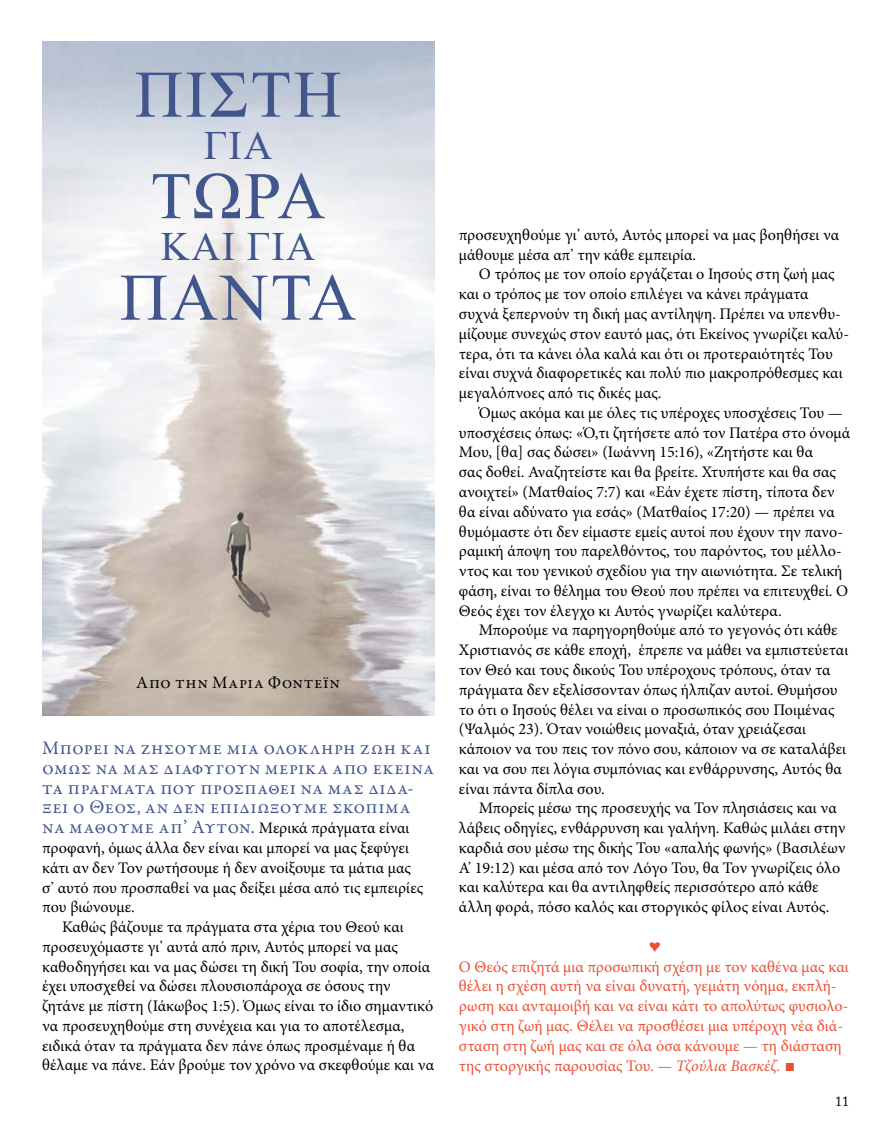
<style>
.page{position:relative;width:893px;height:1141px;background:#fff}
.page>*{position:absolute;margin:0;border:0;box-sizing:border-box;transform-origin:0 0}
.t1{font:66.5px "Times New Roman";letter-spacing:.035em;color:#40568d}
.t2{font:40.25px "Times New Roman";letter-spacing:.035em;color:#40568d}
.t3{font:19.25px/19.8px "Garamond Premr Pro";letter-spacing:.025em;color:#40568d}
.t4{font:17.5px "Garamond Premr Pro";letter-spacing:.035em;color:#000}
.t5{font:16.1px/19.8px "Minion Pro";color:#000}
.t6{font:16.1px/19.8px "Minion Pro";color:#ea5237}
.t7{font:16.1px "Arial";color:#ea5237;scale:1.21 1}
.t8{font:14px "Adobe Caslon Pro";color:#000}
.s1{font-family:"Garamond Premr Pro";font-size:19.25px;color:#40568d}
.s2{font-style:italic}
.s3{font-family:"Arial";font-size:17.32px}
</style>
<div class="page">
<img style="left:42px;top:42px;width:392px;height:674px">
<h1 class="t1" style="left:135px;top:48px;width:208px">ΠΊΣΤΗ</h1>
<h2 class="t2" style="left:204px;top:117px;width:70px">ΓΙΑ</h2>
<h1 class="t1" style="left:151px;top:149px;width:176px">ΤΏΡΑ</h1>
<h2 class="t2" style="left:161px;top:218px;width:156px">ΚΑΙ ΓΙΑ</h2>
<h1 class="t1" style="left:120px;top:251px;width:238px">ΠΆΝΤΑ</h1>
<p class="t4" style="left:136px;top:672px;width:205px">Από την Μαρία Φοντέιν</p>
<p class="t3" style="left:42px;top:739px;width:393px">Μπορεί να ζήσουμε μια ολόκληρη ζωή και όμως να μας διαφύγουν μερικά από εκείνα τα πράγματα που προσπαθεί να μας διδά&shy;ξει ο Θεός, αν δεν επιδιώξουμε σκόπιμα</p>
<p class="t5" style="left:42px;top:818px;width:383px"><span class="s1">να μάθουμε απ’ Αυτόν.</span> Μερικά πράγματα είναι προφανή, όμως άλλα δεν είναι και μπορεί να μας ξεφύγει κάτι αν δεν Τον ρωτήσουμε ή δεν ανοίξουμε τα μάτια μας σ’ αυτό που προσπαθεί να μας δείξει μέσα από τις εμπειρίες που βιώνουμε.</p>
<p class="t5" style="left:42px;top:917px;width:393px;text-indent:20px">Καθώς βάζουμε τα πράγματα στα χέρια του Θεού και προσευχόμαστε γι’ αυτά από πριν, Αυτός μπορεί να μας καθοδηγήσει και να μας δώσει τη δική Του σοφία, την οποία έχει υποσχεθεί να δώσει πλουσιοπάροχα σε όσους την ζητάνε με πίστη (Ιάκωβος 1:5). Όμως είναι το ίδιο σημαντικό να προσευχηθούμε στη συνέχεια και για το αποτέλεσμα, ειδικά όταν τα πράγματα δεν πάνε όπως προσμέναμε ή θα θέλαμε να πάνε. Εάν βρούμε τον χρόνο να σκεφθούμε και να</p>
<p class="t5" style="left:459px;top:225px;width:382px">προσευχηθούμε γι’ αυτό, Αυτός μπορεί να μας βοηθήσει να μάθουμε μέσα απ’ την κάθε εμπειρία.</p>
<p class="t5" style="left:459px;top:265px;width:392px;text-indent:20px">Ο τρόπος με τον οποίο εργάζεται ο Ιησούς στη ζωή μας και ο τρόπος με τον οποίο επιλέγει να κάνει πράγματα συχνά ξεπερνούν τη δική μας αντίληψη. Πρέπει να υπενθυ&shy;μίζουμε συνεχώς στον εαυτό μας, ότι Εκείνος γνωρίζει καλύ&shy;τερα, ότι τα κάνει όλα καλά και ότι οι προτεραιότητές Του είναι συχνά διαφορετικές και πολύ πιο μακροπρόθεσμες και μεγαλόπνοες από τις δικές μας.</p>
<p class="t5" style="left:459px;top:403px;width:393px;text-indent:20px">Όμως ακόμα και με όλες τις υπέροχες υποσχέσεις Του — υποσχέσεις όπως: «Ό,τι ζητήσετε από τον Πατέρα στο όνομά Μου, [θα] σας δώσει» (Ιωάννη 15:16), «Ζητήστε και θα<br>σας δοθεί. Αναζητείστε και θα βρείτε. Χτυπήστε και θα σας ανοιχτεί» (Ματθαίος 7:7) και «Εάν έχετε πίστη, τίποτα δεν θα είναι αδύνατο για εσάς» (Ματθαίος 17:20) — πρέπει να θυμόμαστε ότι δεν είμαστε εμείς αυτοί που έχουν την πανο&shy;ραμική άποψη του παρελθόντος, του παρόντος, του μέλλο&shy;ντος και του γενικού σχεδίου για την αιωνιότητα. Σε τελική φάση, είναι το θέλημα του Θεού που πρέπει να επιτευχθεί. Ο Θεός έχει τον έλεγχο κι Αυτός γνωρίζει καλύτερα.</p>
<p class="t5" style="left:459px;top:620px;width:391px;text-indent:20px">Μπορούμε να παρηγορηθούμε από το γεγονός ότι κάθε Χριστιανός σε κάθε εποχή, έπρεπε να μάθει να εμπιστεύεται τον Θεό και τους δικούς Του υπέροχους τρόπους, όταν τα πράγματα δεν εξελίσσονταν όπως ήλπιζαν αυτοί. Θυμήσου το ότι ο Ιησούς θέλει να είναι ο προσωπικός σου Ποιμένας (Ψαλμός 23). Όταν νοιώθεις μοναξιά, όταν χρειάζεσαι κάποιον να του πεις τον πόνο σου, κάποιον να σε καταλάβει και να σου πει λόγια συμπόνιας και ενθάρρυνσης, Αυτός θα είναι πάντα δίπλα σου.</p>
<p class="t5" style="left:459px;top:798px;width:388px;text-indent:20px">Μπορείς μέσω της προσευχής να Τον πλησιάσεις και να λάβεις οδηγίες, ενθάρρυνση και γαλήνη. Καθώς μιλάει στην καρδιά σου μέσω της δικής Του «απαλής φωνής» (Βασιλέων Α’ 19:12) και μέσα από τον Λόγο Του, θα Τον γνωρίζεις όλο και καλύτερα και θα αντιληφθείς περισσότερο από κάθε άλλη φορά, πόσο καλός και στοργικός φίλος είναι Αυτός.</p>
<p class="t7" style="left:649px;top:935px;width:11px">♥</p>
<p class="t6" style="left:459px;top:957px;width:391px">Ο Θεός επιζητά μια προσωπική σχέση με τον καθένα μας και θέλει η σχέση αυτή να είναι δυνατή, γεμάτη νόημα, εκπλή&shy;ρωση και ανταμοιβή και να είναι κάτι το απολύτως φυσιολο&shy;γικό στη ζωή μας. Θέλει να προσθέσει μια υπέροχη νέα διά&shy;σταση στη ζωή μας και σε όλα όσα κάνουμε — τη διάσταση της στοργικής παρουσίας Του. <span class="s2">— Τζούλια Βασκέζ.</span> <span class="s3">■</span></p>
<p class="t8" style="left:835px;top:1093px;width:15px">11</p>
</div>
